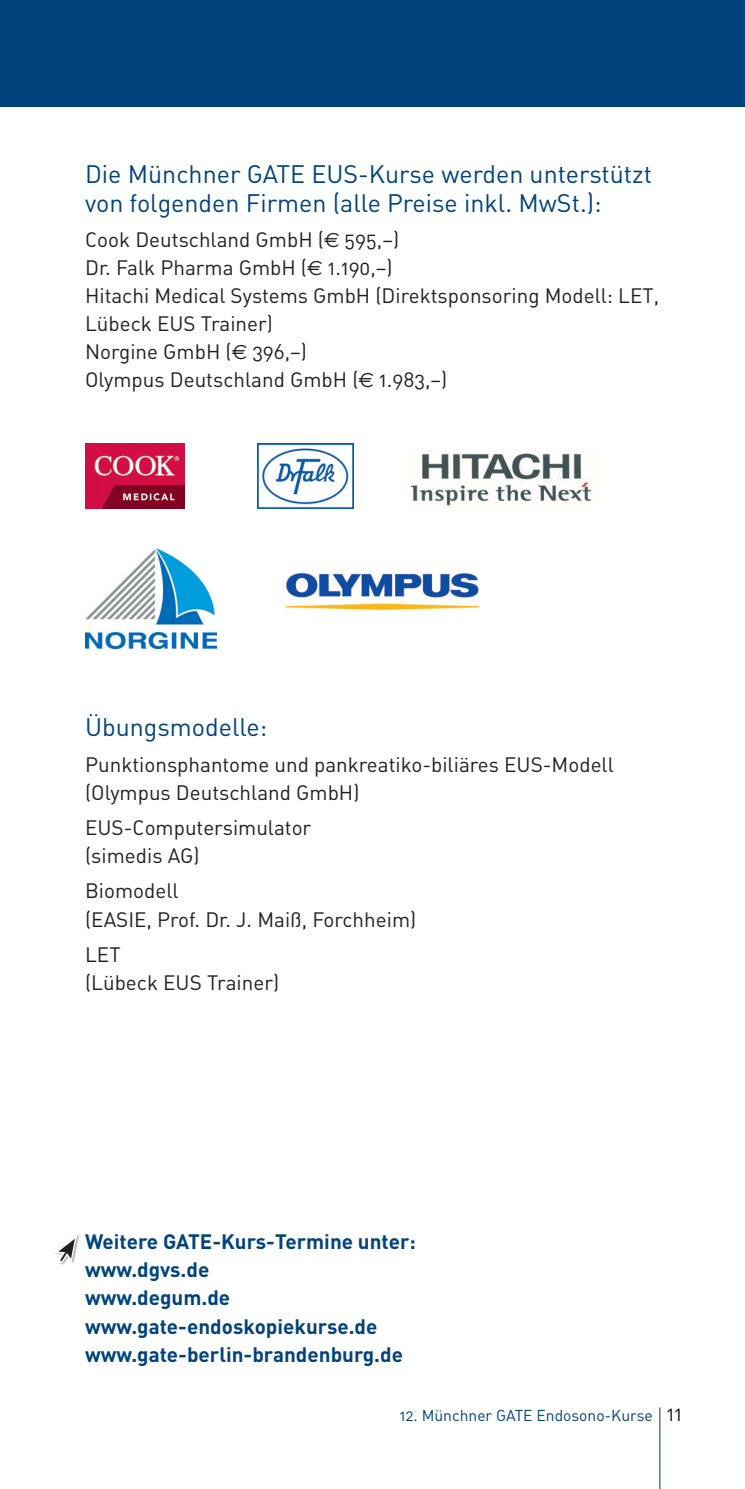
<style>
.page{position:relative;width:745px;height:1489px;background:#fff}
.page>*{position:absolute;margin:0;border:0;box-sizing:border-box;transform-origin:0 0}
.t1{font:25px/28px "DIN Regular Alternate";color:#01437c}
.t2{font:20.5px/28px "DIN Regular Alternate";color:#231f20}
.t3{font:700 20.5px/28px "DIN";color:#01437c}
.t4{font:15.5px "DIN Regular Alternate";color:#01437c}
.s1{font-family:"Euro Sans"}
.s2{font-size:20.5px;color:#231f20}
</style>
<div class="page">
<div style="left:0;top:0;width:744px;height:106px;background:#01437c"></div>
<hr style="left:659px;top:1407px;width:1px;height:81px;background:#01437c">
<svg style="left:54px;top:1235px;width:24px;height:29px"></svg>
<img style="left:410px;top:453px;width:182px;height:53px">
<img style="left:285px;top:572px;width:195px;height:39px">
<img style="left:85px;top:443px;width:99px;height:65px">
<img style="left:85px;top:548px;width:132px;height:100px">
<img style="left:257px;top:443px;width:96px;height:65px">
<p class="t1" style="left:85px;top:163px;width:568px">Die Münchner GATE EUS-Kurse werden unterstützt von folgenden Firmen (alle Preise inkl. MwSt.):</p>
<p class="t2" style="left:85px;top:228px;width:575px">Cook Deutschland GmbH (<span class="s1">€</span> 595,–)<br>Dr. Falk Pharma GmbH (<span class="s1">€</span> 1.190,–)<br>Hitachi Medical Systems GmbH (Direktsponsoring Modell: LET, Lübeck EUS Trainer)<br>Norgine GmbH (<span class="s1">€</span> 396,–)<br>Olympus Deutschland GmbH (<span class="s1">€</span> 1.983,–)</p>
<p class="t1" style="left:85px;top:716px;width:183px">Übungsmodelle:</p>
<p class="t2" style="left:85px;top:752px;width:530px">Punktionsphantome und pankreatiko-biliäres EUS-Modell (Olympus Deutschland GmbH)</p>
<p class="t2" style="left:85px;top:816px;width:227px">EUS-Computersimulator (simedis AG)</p>
<p class="t2" style="left:85px;top:879px;width:332px">Biomodell<br>(EASIE, Prof. Dr. J. Maiß, Forchheim)</p>
<p class="t2" style="left:85px;top:942px;width:195px">LET<br>(Lübeck EUS Trainer)</p>
<p class="t3" style="left:85px;top:1229px;width:332px">Weitere GATE-Kurs-Termine unter: www.dgvs.de<br>www.degum.de www.gate-endoskopiekurse.de www.gate-berlin-brandenburg.de</p>
<p class="t4" style="left:399px;top:1409px;width:284px">12. Münchner GATE Endosono-Kurse <span class="s2">11</span></p>
</div>
